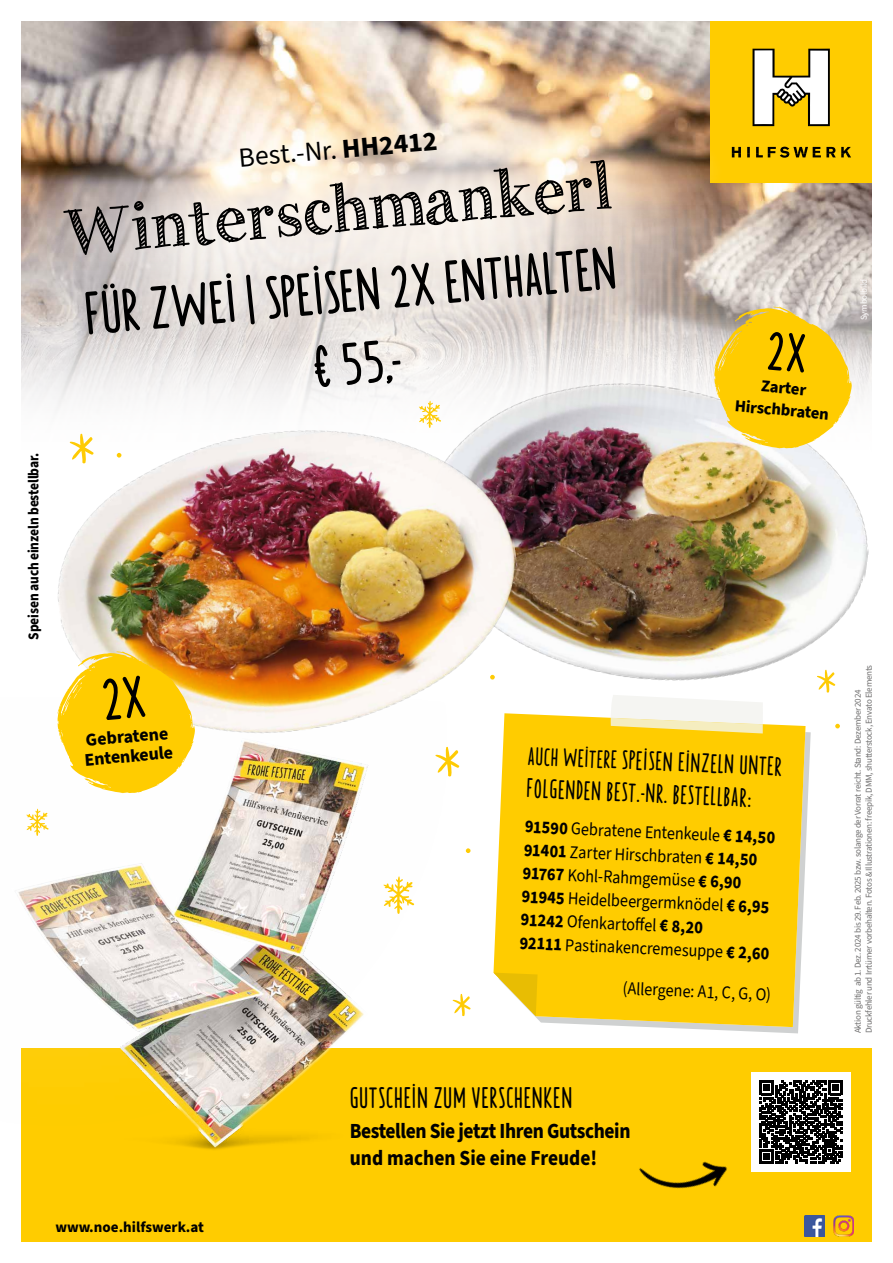
<style>
.page{position:relative;width:893px;height:1263px;background:#fff}
.page>*{position:absolute;margin:0;border:0;box-sizing:border-box;transform-origin:0 0}
.t1{font:66.6px "Handy George";color:#000}
.t2{font:60.45px/72.4px "Borden";color:#000;text-align:center}
.t3{font:29.85px "Borden";letter-spacing:.025em;color:#000;scale:.9 1}
.t4{font:27.45px "Source Sans Pro";color:#000}
.t5{font:27px/32px "Borden";color:#000;scale:.9 1}
.t6{font:25.5px "Borden";color:#000;scale:.9 1}
.t7{font:700 21.6px/27.5px "Source Sans Pro";letter-spacing:-.02em;color:#000;scale:.9 1}
.t8{font:18px/23.2px "Source Sans Pro";color:#000;scale:.9 1}
.t9{font:700 18px/19.5px "Source Sans Pro";color:#000}
.t10{font:700 16.65px/22.2px "Source Sans Pro";color:#000;text-align:center}
.t11{font:700 15px "Source Sans Pro";letter-spacing:-.01em;color:#000;scale:.9 1}
.t12{font:700 15px "Source Sans Pro";letter-spacing:-.01em;color:#000}
.t13{font:9px/10.8px "Source Sans Pro";letter-spacing:-.03em;color:#706f6f}
.t14{font:9px "Source Sans Pro";letter-spacing:-.015em;color:#fff}
.s1{font-weight:700}
</style>
<div class="page">
<img style="left:528px;top:485px;width:341px;height:242px">
<img style="left:58px;top:485px;width:470px;height:213px">
<img style="left:21px;top:21px;width:851px;height:464px">
<svg style="left:21px;top:292px;width:707px;height:62px;background:#dbd5d1"></svg>
<div style="left:21px;top:1049px;width:851px;height:193px;background:#fc0"></div>
<img style="left:834px;top:1216px;width:20px;height:20px">
<img style="left:804px;top:1216px;width:21px;height:20px">
<div style="left:711px;top:21px;width:161px;height:161px;background:#fc0"></div>
<svg style="left:732px;top:147px;width:119px;height:11px"></svg>
<svg style="left:752px;top:49px;width:78px;height:77px"></svg>
<svg style="left:651px;top:732px;width:160px;height:301px"></svg>
<div style="left:493px;top:713px;width:312px;height:314px;background:#fc0"></div>
<svg style="left:493px;top:973px;width:44px;height:43px"></svg>
<svg style="left:611px;top:695px;width:152px;height:38px"></svg>
<div style="left:751px;top:1073px;width:99px;height:99px;background:#fff"></div>
<svg style="left:759px;top:1081px;width:83px;height:83px"></svg>
<img style="left:18px;top:698px;width:431px;height:452px">
<img style="left:639px;top:1161px;width:88px;height:28px">
<svg style="left:435px;top:746px;width:25px;height:31px"></svg>
<svg style="left:817px;top:669px;width:19px;height:24px"></svg>
<svg style="left:70px;top:433px;width:24px;height:31px"></svg>
<svg style="left:452px;top:994px;width:19px;height:22px"></svg>
<svg style="left:383px;top:876px;width:32px;height:38px"></svg>
<svg style="left:26px;top:809px;width:23px;height:27px"></svg>
<svg style="left:419px;top:401px;width:23px;height:27px"></svg>
<svg style="left:490px;top:675px;width:5px;height:5px"></svg>
<svg style="left:117px;top:453px;width:5px;height:5px"></svg>
<svg style="left:835px;top:724px;width:5px;height:4px"></svg>
<svg style="left:466px;top:848px;width:5px;height:5px"></svg>
<svg style="left:21px;top:92px;width:707px;height:200px;background:#dbcbbb"></svg>
<svg style="left:57px;top:651px;width:138px;height:142px"></svg>
<svg style="left:714px;top:307px;width:138px;height:142px;background:#f5ce39"></svg>
<h3 class="t4" style="left:237px;top:139px;width:201px;rotate:-5deg">Best.-Nr. <span class="s1">HH2412</span></h3>
<h1 class="t1" style="left:61px;top:196px;width:555px;rotate:-5deg">Winterschmankerl</h1>
<h2 class="t2" style="left:81px;top:275px;width:535px;rotate:-5deg">FÜR ZWEI | SPEISEN 2X ENTHALTEN € 55,-</h2>
<p class="t11" style="left:23px;top:640px;width:209px;rotate:-90deg">Speisen auch einzeln bestellbar.</p>
<p class="t10" style="left:738px;top:373px;width:96px;rotate:5deg">Zarter<br>Hirschbraten</p>
<p class="t9" style="left:82px;top:731px;width:90px;rotate:-5deg">Gebratene<br>Entenkeule</p>
<p class="t12" style="left:55px;top:1217px;width:150px">www.noe.hilfswerk.at</p>
<h3 class="t6" style="left:529px;top:740px;width:101px;rotate:3deg">Auch Weitere</h3>
<h3 class="t5" style="left:528px;top:739px;width:284px;text-indent:94px;rotate:2deg">Speisen einzeln unter folgenden Best.-Nr. bestellbar:</h3>
<p class="t8" style="left:526px;top:814px;width:280px;rotate:3deg"><span class="s1">91590</span> Gebratene Entenkeule <span class="s1">€ 14,50<br>91401</span> Zarter Hirschbraten <span class="s1">€ 14,50<br>91767</span> Kohl-Rahmgemüse <span class="s1">€ 6,90<br>91945</span> Heidelbeergermknödel <span class="s1">€ 6,95<br>91242</span> Ofenkartoff el <span class="s1">€ 8,20<br>92111</span> Pastinakencremesuppe <span class="s1">€ 2,60</span></p>
<p class="t8" style="left:623px;top:976px;width:166px;rotate:3deg">(Allergene: A1, C, G, O)</p>
<h3 class="t3" style="left:350px;top:1079px;width:249px">GUTSCHEIN ZUM VERSCHENKEN</h3>
<p class="t7" style="left:350px;top:1117px;width:313px">Bestellen Sie jetzt Ihren Gutschein und machen Sie eine Freude!</p>
<p class="t14" style="left:858px;top:320px;width:43px;rotate:-90deg">Symbolbild</p>
<p class="t13" style="left:853px;top:1033px;width:370px;rotate:-90deg">Aktion gültig ab 1. Dez. 2024 bis 29. Feb. 2025 bzw. solange der Vorrat reicht. Stand: Dezember 2024<br>Druckfehler und Irrtümer vorbehalten. Fotos &amp; Illustrationen: freepik, DMM, shutterstock, Envato Elements</p>
</div>
